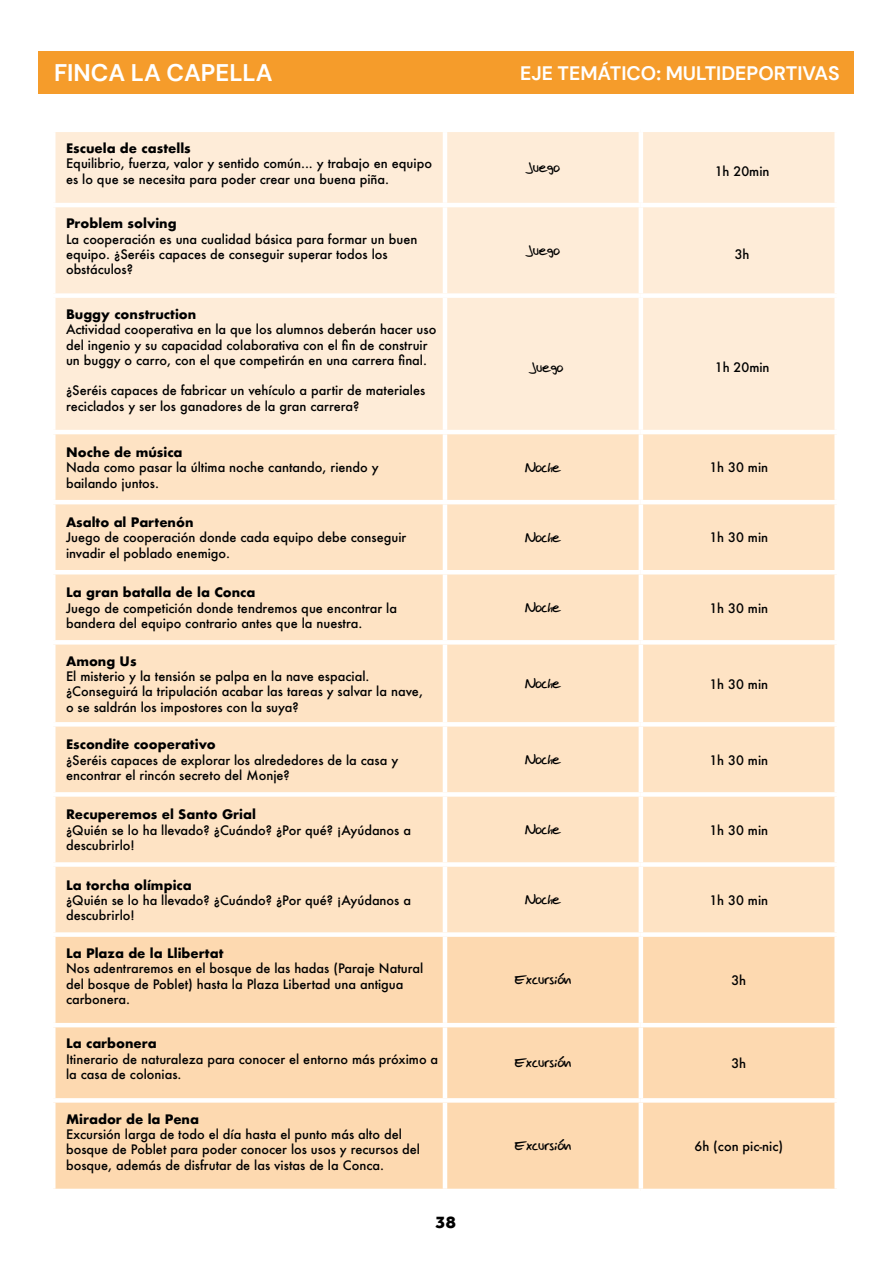
<style>
.page{position:relative;width:893px;height:1263px;background:#fff}
.page>*{position:absolute;margin:0;border:0;box-sizing:border-box;transform-origin:0 0}
.t1{font:700 24px "DM Sans";color:#fff}
.t2{font:700 19.5px "DM Sans";color:#fff}
.t3{font:800 18px "Effra";color:#000}
.t4{font:500 12.75px/15.3px "Futura";color:#000}
.t5{font:700 12.75px "Futura";color:#000}
.t6{font:12.75px "Jose Fernandez";color:#000}
</style>
<div class="page">
<div style="left:39px;top:51px;width:815px;height:43px;background:#f59c2b"></div>
<div style="left:56px;top:132px;width:778px;height:298px;background:#feecd8"></div>
<div style="left:56px;top:434px;width:778px;height:498px;background:#fee3c4"></div>
<div style="left:56px;top:937px;width:778px;height:252px;background:#fdd9b0"></div>
<hr style="left:443px;top:434px;width:4px;height:66px;background:#fff">
<hr style="left:639px;top:434px;width:4px;height:66px;background:#fff">
<hr style="left:51px;top:500px;width:394px;height:4px;background:#fff">
<hr style="left:445px;top:500px;width:196px;height:4px;background:#fff">
<hr style="left:443px;top:504px;width:4px;height:66px;background:#fff">
<hr style="left:641px;top:500px;width:198px;height:4px;background:#fff">
<hr style="left:639px;top:504px;width:4px;height:66px;background:#fff">
<hr style="left:51px;top:570px;width:394px;height:4px;background:#fff">
<hr style="left:445px;top:570px;width:196px;height:4px;background:#fff">
<hr style="left:443px;top:574px;width:4px;height:66px;background:#fff">
<hr style="left:641px;top:570px;width:198px;height:4px;background:#fff">
<hr style="left:639px;top:574px;width:4px;height:66px;background:#fff">
<div style="left:51px;top:640px;width:394px;height:5px;background:#fff"></div>
<div style="left:445px;top:640px;width:196px;height:5px;background:#fff"></div>
<hr style="left:443px;top:645px;width:4px;height:77px;background:#fff">
<div style="left:641px;top:640px;width:198px;height:5px;background:#fff"></div>
<hr style="left:639px;top:645px;width:4px;height:77px;background:#fff">
<hr style="left:51px;top:722px;width:394px;height:4px;background:#fff">
<hr style="left:445px;top:722px;width:196px;height:4px;background:#fff">
<hr style="left:443px;top:726px;width:4px;height:66px;background:#fff">
<hr style="left:641px;top:722px;width:198px;height:4px;background:#fff">
<hr style="left:639px;top:726px;width:4px;height:66px;background:#fff">
<div style="left:51px;top:792px;width:394px;height:5px;background:#fff"></div>
<div style="left:445px;top:792px;width:196px;height:5px;background:#fff"></div>
<hr style="left:443px;top:797px;width:4px;height:65px;background:#fff">
<div style="left:641px;top:792px;width:198px;height:5px;background:#fff"></div>
<hr style="left:639px;top:797px;width:4px;height:65px;background:#fff">
<div style="left:51px;top:862px;width:394px;height:5px;background:#fff"></div>
<div style="left:445px;top:862px;width:196px;height:5px;background:#fff"></div>
<hr style="left:443px;top:867px;width:4px;height:65px;background:#fff">
<div style="left:641px;top:862px;width:198px;height:5px;background:#fff"></div>
<hr style="left:639px;top:867px;width:4px;height:65px;background:#fff">
<hr style="left:443px;top:132px;width:4px;height:71px;background:#fff">
<hr style="left:639px;top:132px;width:4px;height:71px;background:#fff">
<hr style="left:51px;top:203px;width:394px;height:4px;background:#fff">
<hr style="left:445px;top:203px;width:196px;height:4px;background:#fff">
<hr style="left:443px;top:207px;width:4px;height:86px;background:#fff">
<hr style="left:641px;top:203px;width:198px;height:4px;background:#fff">
<hr style="left:639px;top:207px;width:4px;height:86px;background:#fff">
<div style="left:51px;top:293px;width:394px;height:5px;background:#fff"></div>
<div style="left:445px;top:293px;width:196px;height:5px;background:#fff"></div>
<hr style="left:443px;top:298px;width:4px;height:132px;background:#fff">
<div style="left:641px;top:293px;width:198px;height:5px;background:#fff"></div>
<hr style="left:639px;top:298px;width:4px;height:132px;background:#fff">
<hr style="left:443px;top:937px;width:4px;height:86px;background:#fff">
<hr style="left:639px;top:937px;width:4px;height:86px;background:#fff">
<hr style="left:51px;top:1023px;width:394px;height:4px;background:#fff">
<hr style="left:445px;top:1023px;width:196px;height:4px;background:#fff">
<hr style="left:443px;top:1027px;width:4px;height:71px;background:#fff">
<hr style="left:641px;top:1023px;width:198px;height:4px;background:#fff">
<hr style="left:639px;top:1027px;width:4px;height:71px;background:#fff">
<div style="left:51px;top:1098px;width:394px;height:5px;background:#fff"></div>
<div style="left:445px;top:1098px;width:196px;height:5px;background:#fff"></div>
<hr style="left:443px;top:1103px;width:4px;height:86px;background:#fff">
<div style="left:641px;top:1098px;width:198px;height:5px;background:#fff"></div>
<hr style="left:639px;top:1103px;width:4px;height:86px;background:#fff">
<h1 class="t1" style="left:54px;top:58px;width:220px">FINCA LA CAPELLA</h1>
<h2 class="t2" style="left:520px;top:61px;width:321px">EJE TEMÁTICO: MULTIDEPORTIVAS</h2>
<p class="t5" style="left:66px;top:139px;width:126px">Escuela de castells</p>
<p class="t4" style="left:66px;top:156px;width:367px">Equilibrio, fuerza, valor y sentido común... y trabajo en equipo es lo que se necesita para poder crear una buena piña.</p>
<p class="t6" style="left:526px;top:161px;width:35px">Juego</p>
<p class="t4" style="left:715px;top:164px;width:56px">1h 20min</p>
<p class="t5" style="left:66px;top:214px;width:112px">Problem solving</p>
<p class="t4" style="left:66px;top:231px;width:353px">La cooperación es una cualidad básica para formar un buen equipo. ¿Seréis capaces de conseguir superar todos los obstáculos?</p>
<p class="t6" style="left:526px;top:243px;width:35px">Juego</p>
<p class="t4" style="left:735px;top:246px;width:16px">3h</p>
<p class="t5" style="left:66px;top:305px;width:132px">Buggy construction</p>
<p class="t4" style="left:66px;top:322px;width:372px">Actividad cooperativa en la que los alumnos deberán hacer uso del ingenio y su capacidad colaborativa con el fin de construir un buggy o carro, con el que competirán en una carrera final.</p>
<p class="t4" style="left:66px;top:383px;width:361px">¿Seréis capaces de fabricar un vehículo a partir de materiales reciclados y ser los ganadores de la gran carrera?</p>
<p class="t6" style="left:529px;top:360px;width:35px">Juego</p>
<p class="t4" style="left:715px;top:360px;width:56px">1h 20min</p>
<p class="t5" style="left:66px;top:443px;width:118px">Noche de música</p>
<p class="t4" style="left:66px;top:460px;width:314px">Nada como pasar la última noche cantando, riendo y bailando juntos.</p>
<p class="t6" style="left:525px;top:460px;width:37px">Noche</p>
<p class="t4" style="left:709px;top:460px;width:60px">1h 30 min</p>
<p class="t5" style="left:66px;top:513px;width:129px">Asalto al Partenón</p>
<p class="t4" style="left:66px;top:530px;width:342px">Juego de cooperación donde cada equipo debe conseguir invadir el poblado enemigo.</p>
<p class="t6" style="left:525px;top:530px;width:37px">Noche</p>
<p class="t4" style="left:709px;top:530px;width:60px">1h 30 min</p>
<p class="t5" style="left:66px;top:583px;width:191px">La gran batalla de la Conca</p>
<p class="t4" style="left:66px;top:600px;width:333px">Juego de competición donde tendremos que encontrar la bandera del equipo contrario antes que la nuestra.</p>
<p class="t6" style="left:525px;top:600px;width:37px">Noche</p>
<p class="t4" style="left:709px;top:600px;width:60px">1h 30 min</p>
<p class="t5" style="left:66px;top:652px;width:72px">Among Us</p>
<p class="t4" style="left:66px;top:668px;width:358px">El misterio y la tensión se palpa en la nave espacial. ¿Conseguirá la tripulación acabar las tareas y salvar la nave, o se saldrán los impostores con la suya?</p>
<p class="t6" style="left:525px;top:676px;width:37px">Noche</p>
<p class="t4" style="left:709px;top:676px;width:60px">1h 30 min</p>
<p class="t5" style="left:66px;top:735px;width:151px">Escondite cooperativo</p>
<p class="t4" style="left:66px;top:752px;width:334px">¿Seréis capaces de explorar los alrededores de la casa y encontrar el rincón secreto del Monje?</p>
<p class="t6" style="left:525px;top:752px;width:37px">Noche</p>
<p class="t4" style="left:709px;top:752px;width:60px">1h 30 min</p>
<p class="t5" style="left:66px;top:805px;width:191px">Recuperemos el Santo Grial</p>
<p class="t4" style="left:66px;top:822px;width:347px">¿Quién se lo ha llevado? ¿Cuándo? ¿Por qué? ¡Ayúdanos a descubrirlo!</p>
<p class="t6" style="left:525px;top:822px;width:37px">Noche</p>
<p class="t4" style="left:709px;top:822px;width:60px">1h 30 min</p>
<p class="t5" style="left:66px;top:875px;width:127px">La torcha olímpica</p>
<p class="t4" style="left:66px;top:892px;width:347px">¿Quién se lo ha llevado? ¿Cuándo? ¿Por qué? ¡Ayúdanos a descubrirlo!</p>
<p class="t6" style="left:525px;top:892px;width:37px">Noche</p>
<p class="t4" style="left:709px;top:892px;width:60px">1h 30 min</p>
<p class="t5" style="left:66px;top:944px;width:159px">La Plaza de la Llibertat</p>
<p class="t4" style="left:66px;top:961px;width:359px">Nos adentraremos en el bosque de las hadas (Paraje Natural del bosque de Poblet) hasta la Plaza Libertad una antigua carbonera.</p>
<p class="t6" style="left:515px;top:973px;width:58px">Excursión</p>
<p class="t4" style="left:731px;top:972px;width:16px">3h</p>
<p class="t5" style="left:66px;top:1034px;width:92px">La carbonera</p>
<p class="t4" style="left:66px;top:1051px;width:374px">Itinerario de naturaleza para conocer el entorno más próximo a la casa de colonias.</p>
<p class="t6" style="left:515px;top:1056px;width:58px">Excursión</p>
<p class="t4" style="left:731px;top:1055px;width:16px">3h</p>
<p class="t5" style="left:66px;top:1110px;width:134px">Mirador de la Pena</p>
<p class="t4" style="left:66px;top:1126px;width:355px">Excursión larga de todo el día hasta el punto más alto del bosque de Poblet para poder conocer los usos y recursos del bosque, además de disfrutar de las vistas de la Conca.</p>
<p class="t6" style="left:515px;top:1139px;width:58px">Excursión</p>
<p class="t4" style="left:694px;top:1138px;width:90px">6h (con pic-nic)</p>
<h3 class="t3" style="left:436px;top:1211px;width:22px">38</h3>
</div>
